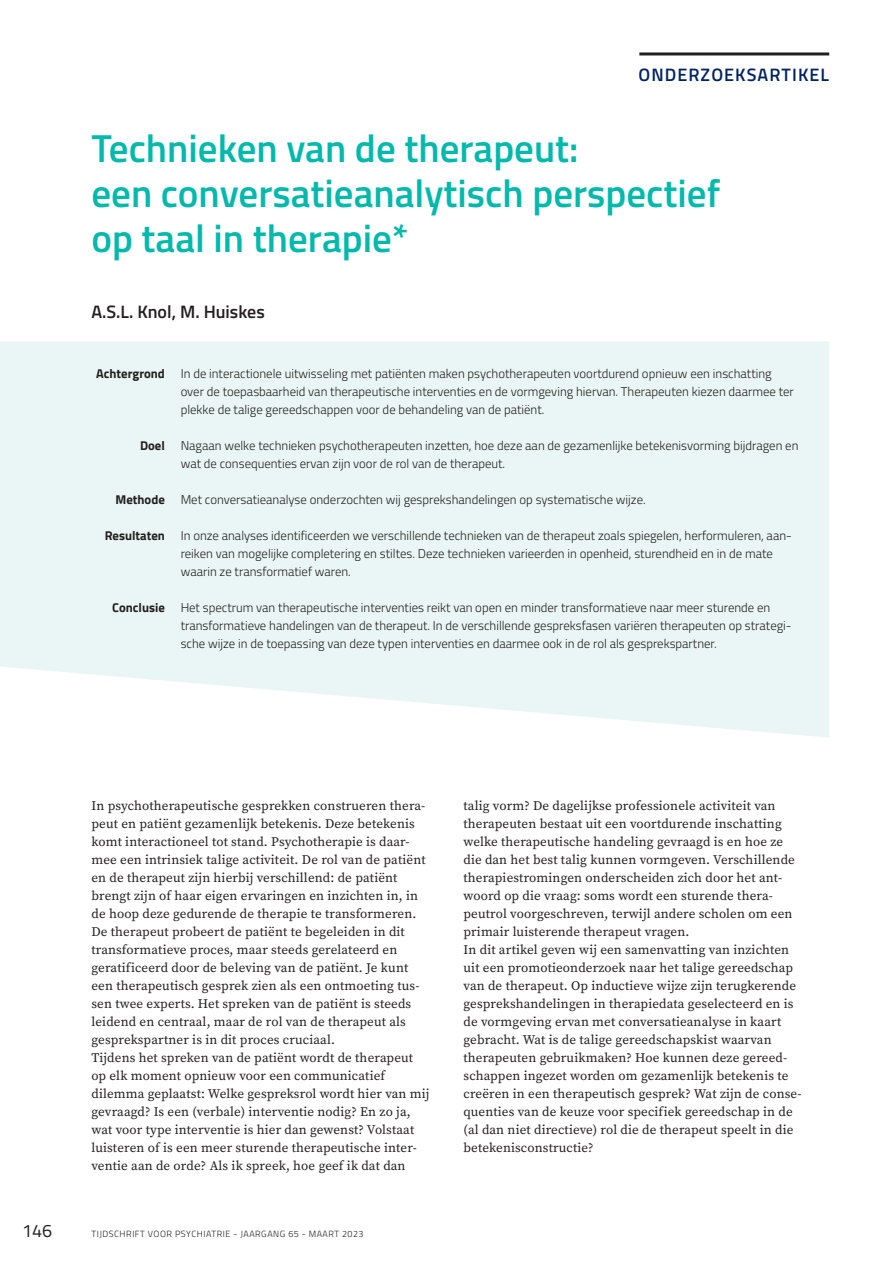
<style>
.page{position:relative;width:893px;height:1263px;background:#fff}
.page>*{position:absolute;margin:0;border:0;box-sizing:border-box;transform-origin:0 0}
.tvp_title_nld{font:600 39px/45px "Titillium Web";color:#03b9ac}
.tvp_authors_nld{font:600 18px "Titillium Web";color:#231f20}
.tvp_section{font:600 18px "Titillium Web";letter-spacing:.06em;color:#002361}
.t1{font:18px "Titillium Web";color:#231f20}
.standaard{font:13.2px/18px "Source Serif Variable";letter-spacing:.01em;color:#231f20}
.tvp_summary_nld{font:300 12.75px/18px "Titillium Web";color:#231f20}
.t2{font:300 9px "Titillium Web";letter-spacing:.06em;color:#231f20}
.s1{font-weight:700}
</style>
<div class="page">
<svg style="left:0;top:341px;width:829px;height:397px;background:#ebf6f5"></svg>
<hr style="left:639px;top:52px;width:190px;height:3px;background:#231f20">
<p class="tvp_section" style="left:638px;top:61px;width:192px">ONDERZOEKSARTIKEL</p>
<p class="tvp_title_nld" style="left:91px;top:124px;width:630px">Technieken van de therapeut:<br>een conversatieanalytisch perspectief op taal in therapie*</p>
<p class="tvp_authors_nld" style="left:91px;top:298px;width:175px">A.S.L. Knol, M. Huiskes</p>
<p class="tvp_summary_nld" style="left:181px;top:364px;width:615px;text-indent:-84px"><span class="s1">Achtergrond</span> In de interactionele uitwisseling met patiënten maken psychotherapeuten voortdurend opnieuw een inschatting over de toepasbaarheid van therapeutische interventies en de vormgeving hiervan. Therapeuten kiezen daarmee ter plekke de talige gereedschappen voor de behandeling van de patiënt.</p>
<p class="tvp_summary_nld" style="left:181px;top:436px;width:619px;text-indent:-41px"><span class="s1">Doel</span> Nagaan welke technieken psychotherapeuten inzetten, hoe deze aan de gezamenlijke betekenisvorming bijdragen en wat de consequenties ervan zijn voor de rol van de therapeut.</p>
<p class="tvp_summary_nld" style="left:116px;top:490px;width:532px"><span class="s1">Methode</span> Met conversatieanalyse onderzochten wij gesprekshandelingen op systematische wijze.</p>
<p class="tvp_summary_nld" style="left:181px;top:526px;width:613px;text-indent:-76px"><span class="s1">Resultaten</span> In onze analyses identificeerden we verschillende technieken van de therapeut zoals spiegelen, herformuleren, aan&shy;reiken van mogelijke completering en stiltes. Deze technieken varieerden in openheid, sturendheid en in de mate waarin ze transformatief waren.</p>
<p class="tvp_summary_nld" style="left:181px;top:598px;width:612px;text-indent:-68px"><span class="s1">Conclusie</span> Het spectrum van therapeutische interventies reikt van open en minder transformatieve naar meer sturende en transformatieve handelingen van de therapeut. In de verschillende gespreksfasen variëren therapeuten op strategi&shy;sche wijze in de toepassing van deze typen interventies en daarmee ook in de rol als gesprekspartner.</p>
<h2 class="t1" style="left:22px;top:1218px;width:32px">146</h2>
<p class="standaard" style="left:91px;top:797px;width:336px">In psychotherapeutische gesprekken construeren thera&shy;peut en patiënt gezamenlijk betekenis. Deze betekenis komt interactioneel tot stand. Psychotherapie is daar&shy;mee een intrinsiek talige activiteit. De rol van de patiënt en de therapeut zijn hierbij verschillend: de patiënt brengt zijn of haar eigen ervaringen en inzichten in, in de hoop deze gedurende de therapie te transformeren.<br>De therapeut probeert de patiënt te begeleiden in dit transformatieve proces, maar steeds gerelateerd en geratificeerd door de beleving van de patiënt. Je kunt een therapeutisch gesprek zien als een ontmoeting tus&shy;sen twee experts. Het spreken van de patiënt is steeds leidend en centraal, maar de rol van de therapeut als gesprekspartner is in dit proces cruciaal.</p>
<p class="standaard" style="left:91px;top:1049px;width:340px">Tijdens het spreken van de patiënt wordt de therapeut op elk moment opnieuw voor een communicatief dilemma geplaatst: Welke gespreksrol wordt hier van mij gevraagd? Is een (verbale) interventie nodig? En zo ja, wat voor type interventie is hier dan gewenst? Volstaat luisteren of is een meer sturende therapeutische inter&shy;ventie aan de orde? Als ik spreek, hoe geef ik dat dan</p>
<p class="t2" style="left:91px;top:1228px;width:274px">TIJDSCHRIFT VOOR PSYCHIATRIE - JAARGANG 65 - MAART 2023</p>
<p class="standaard" style="left:463px;top:797px;width:333px">talig vorm? De dagelijkse professionele activiteit van therapeuten bestaat uit een voortdurende inschatting welke therapeutische handeling gevraagd is en hoe ze die dan het best talig kunnen vormgeven. Verschillende therapiestromingen onderscheiden zich door het ant&shy;woord op die vraag: soms wordt een sturende thera&shy;peutrol voorgeschreven, terwijl andere scholen om een primair luisterende therapeut vragen.</p>
<p class="standaard" style="left:463px;top:941px;width:339px">In dit artikel geven wij een samenvatting van inzichten uit een promotieonderzoek naar het talige gereedschap van de therapeut. Op inductieve wijze zijn terugkerende gesprekshandelingen in therapiedata geselecteerd en is de vormgeving ervan met conversatieanalyse in kaart gebracht. Wat is de talige gereedschapskist waarvan therapeuten gebruikmaken? Hoe kunnen deze gereed&shy;schappen ingezet worden om gezamenlijk betekenis te creëren in een therapeutisch gesprek? Wat zijn de conse&shy;quenties van de keuze voor specifiek gereedschap in de (al dan niet directieve) rol die de therapeut speelt in die betekenisconstructie?</p>
</div>
